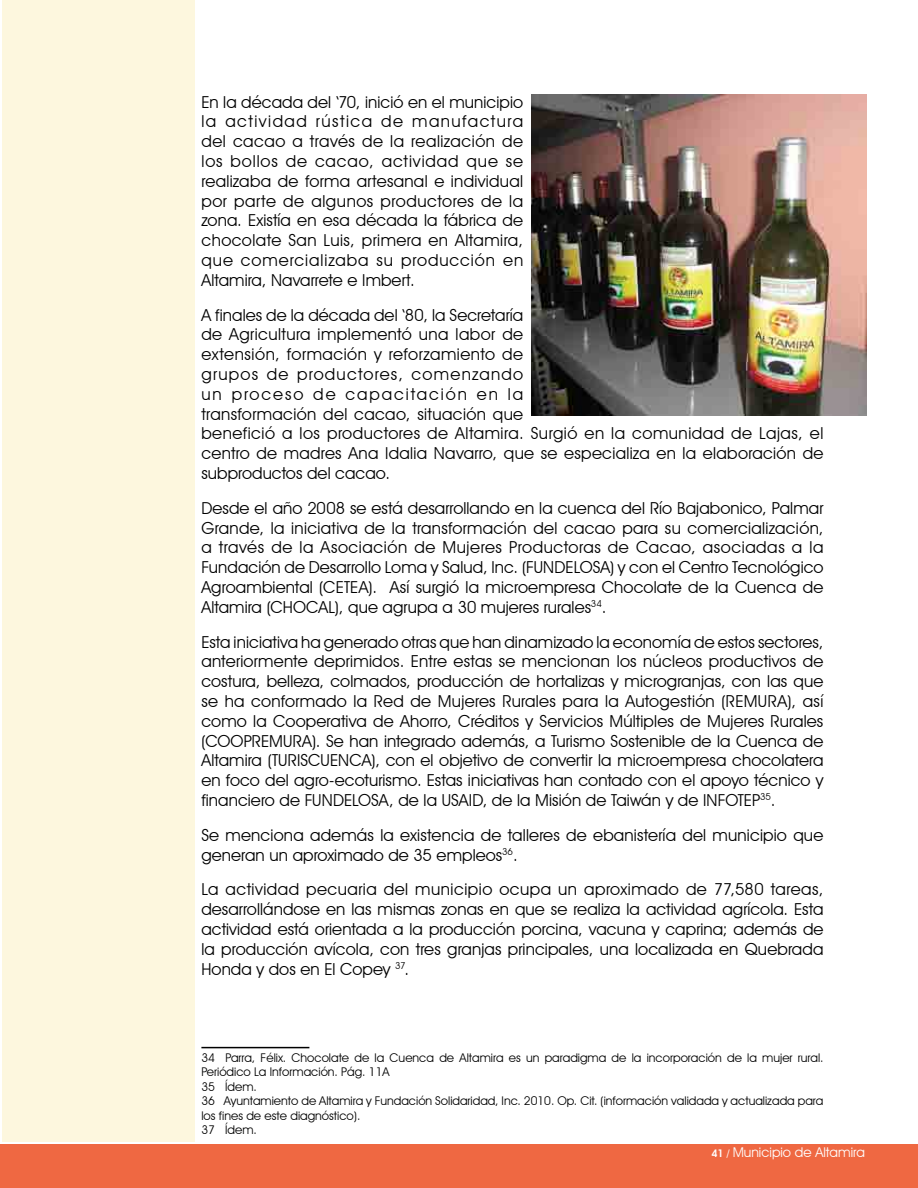
<style>
.page{position:relative;width:918px;height:1188px;background:#fff}
.page>*{position:absolute;margin:0;border:0;box-sizing:border-box;transform-origin:0 0}
.t1{font:16.5px/19.8px "Avant Garde IT Cby BT";letter-spacing:.01em;color:#000;text-align:justify}
.t2{font:13.5px "Avant Garde IT Cby BT";color:#fff}
.t3{font:12px/14.4px "Avant Garde IT Cby BT";color:#000}
.s1{font-weight:600;font-size:10.5px}
</style>
<div class="page">
<div style="left:0;top:1144px;width:918px;height:44px;background:#ef6842"></div>
<div style="left:2px;top:0;width:193px;height:1142px;background:#fdf7de"></div>
<hr style="left:201px;top:1047px;width:108px;height:1px;background:#000">
<img style="left:532px;top:94px;width:334px;height:322px">
<p class="t1" style="left:201px;top:92px;width:323px">En la década del ‘70, inició en el municipio la actividad rústica de manufactura del cacao a través de la realización de los bollos de cacao, actividad que se realizaba de forma artesanal e individual por parte de algunos productores de la zona. Existía en esa década la fábrica de chocolate San Luis, primera en Altamira, que comercializaba su producción en Altamira, Navarrete e Imbert.</p>
<p class="t1" style="left:201px;top:305px;width:624px;text-align:left">A finales de la década del ‘80, la Secretaría<br>de Agricultura implementó una labor de<br>extensión, formación y reforzamiento de<br>grupos de productores, comenzando<br>un proceso de capacitación en la<br>transformación del cacao, situación que<br>benefició a los productores de Altamira. Surgió en la comunidad de Lajas, el centro de madres Ana Idalia Navarro, que se especializa en la elaboración de subproductos del cacao.</p>
<p class="t1" style="left:201px;top:498px;width:624px">Desde el año 2008 se está desarrollando en la cuenca del Río Bajabonico, Palmar Grande, la iniciativa de la transformación del cacao para su comercialización, a través de la Asociación de Mujeres Productoras de Cacao, asociadas a la Fundación de Desarrollo Loma y Salud, Inc. (FUNDELOSA) y con el Centro Tecnológico Agroambiental (CETEA). Así surgió la microempresa Chocolate de la Cuenca de Altamira (CHOCAL), que agrupa a 30 mujeres rurales<sup>34</sup>.</p>
<p class="t1" style="left:201px;top:632px;width:624px">Esta iniciativa ha generado otras que han dinamizado la economía de estos sectores, anteriormente deprimidos. Entre estas se mencionan los núcleos productivos de costura, belleza, colmados, producción de hortalizas y microgranjas, con las que se ha conformado la Red de Mujeres Rurales para la Autogestión (REMURA), así como la Cooperativa de Ahorro, Créditos y Servicios Múltiples de Mujeres Rurales (COOPREMURA). Se han integrado además, a Turismo Sostenible de la Cuenca de Altamira (TURISCUENCA), con el objetivo de convertir la microempresa chocolatera en foco del agro-ecoturismo. Estas iniciativas han contado con el apoyo técnico y financiero de FUNDELOSA, de la USAID, de la Misión de Taiwán y de INFOTEP<sup>35</sup>.</p>
<p class="t1" style="left:201px;top:825px;width:623px">Se menciona además la existencia de talleres de ebanistería del municipio que generan un aproximado de 35 empleos<sup>36</sup>.</p>
<p class="t1" style="left:201px;top:879px;width:624px">La actividad pecuaria del municipio ocupa un aproximado de 77,580 tareas, desarrollándose en las mismas zonas en que se realiza la actividad agrícola. Esta actividad está orientada a la producción porcina, vacuna y caprina; además de la producción avícola, con tres granjas principales, una localizada en Quebrada Honda y dos en El Copey <sup>37</sup>.</p>
<p class="t3" style="left:201px;top:1050px;width:624px">34 Parra, Félix. Chocolate de la Cuenca de Altamira es un paradigma de la incorporación de la mujer rural.<br>Periódico La Información. Pág. 11A<br>35 Ídem.<br>36 Ayuntamiento de Altamira y Fundación Solidaridad, Inc. 2010. Op. Cit. (información validada y actualizada para los fines de este diagnóstico).<br>37 Ídem.</p>
<p class="t2" style="left:712px;top:1144px;width:155px"><span class="s1">41 /</span> Municipio de Altamira</p>
</div>
